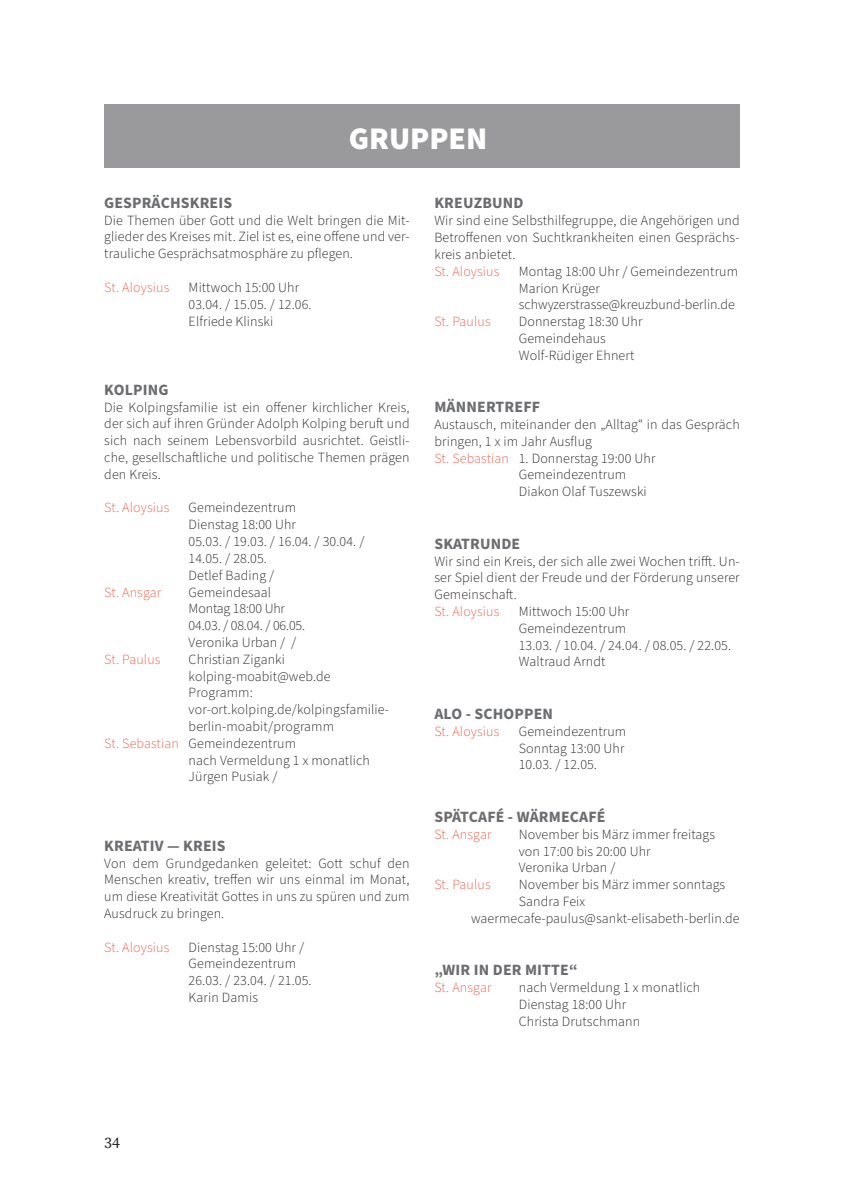
<style>
.page{position:relative;width:844px;height:1191px;background:#fff}
.page>*{position:absolute;margin:0;border:0;box-sizing:border-box;transform-origin:0 0}
.t1{font:900 31.5px "Source Sans Pro";color:#fff}
.t2{font:700 15.75px "Source Sans Pro";letter-spacing:.01em;color:#6c6d70}
.t3{font:15.75px "Source Serif Pro";color:#231f20}
.t4{font:300 14px/16.8px "Source Sans Pro";letter-spacing:.01em;color:#231f20}
.t5{font:300 14px "Source Sans Pro";letter-spacing:.01em;color:#f15e48}
.s1{color:#f15e48}
</style>
<div class="page">
<div style="left:104px;top:104px;width:635px;height:63px;background:#9a9a9c"></div>
<h1 class="t1" style="left:349px;top:117px;width:140px">GRUPPEN</h1>
<p class="t2" style="left:104px;top:192px;width:129px">GESPRÄCHSKREIS</p>
<p class="t4" style="left:104px;top:212px;width:307px;text-align:justify">Die Themen über Gott und die Welt bringen die Mit&shy;glieder des Kreises mit. Ziel ist es, eine offene und ver&shy;trauliche Gesprächsatmosphäre zu pflegen.</p>
<p class="t5" style="left:104px;top:278px;width:67px">St. Aloysius</p>
<p class="t4" style="left:189px;top:279px;width:124px">Mittwoch 15:00 Uhr<br>03.04. / 15.05. / 12.06.<br>Elfriede Klinski</p>
<p class="t2" style="left:104px;top:379px;width:66px">KOLPING</p>
<p class="t4" style="left:104px;top:399px;width:307px;text-align:justify">Die Kolpingsfamilie ist ein offener kirchlicher Kreis, der sich auf ihren Gründer Adolph Kolping beruft und sich nach seinem Lebensvorbild ausrichtet. Geistli&shy;che, gesellschaftliche und politische Themen prägen den Kreis.</p>
<p class="t5" style="left:104px;top:498px;width:67px">St. Aloysius</p>
<p class="t4" style="left:189px;top:500px;width:177px">Gemeindezentrum<br>Dienstag 18:00 Uhr<br>05.03. / 19.03. / 16.04. / 30.04. /<br>14.05. / 28.05.<br>Detlef Bading /</p>
<p class="t5" style="left:104px;top:582px;width:58px">St. Ansgar</p>
<p class="t4" style="left:189px;top:584px;width:118px">Gemeindesaal<br>Montag 18:00 Uhr<br>04.03. / 08.04. / 06.05.<br>Veronika Urban / /</p>
<p class="t5" style="left:104px;top:650px;width:58px">St. Paulus</p>
<p class="t4" style="left:189px;top:651px;width:98px">Christian Ziganki</p>
<p class="t4" style="left:189px;top:668px;width:143px">kolping-moabit@web.de</p>
<p class="t4" style="left:189px;top:685px;width:66px">Programm:</p>
<p class="t4" style="left:189px;top:701px;width:202px">vor-ort.kolping.de/kolpingsfamilie-</p>
<p class="t4" style="left:189px;top:718px;width:147px">berlin-moabit/programm</p>
<p class="t4" style="left:104px;top:735px;width:193px"><span class="s1">St. Sebastian</span> Gemeindezentrum</p>
<p class="t4" style="left:189px;top:752px;width:183px">nach Vermeldung 1 x monatlich</p>
<p class="t4" style="left:189px;top:769px;width:90px">Jürgen Pusiak /</p>
<p class="t2" style="left:104px;top:834px;width:123px">KREATIV — KREIS</p>
<p class="t4" style="left:104px;top:855px;width:307px;text-align:justify">Von dem Grundgedanken geleitet: Gott schuf den Menschen kreativ, treffen wir uns einmal im Monat, um diese Kreativität Gottes in uns zu spüren und zum Ausdruck zu bringen.</p>
<p class="t5" style="left:104px;top:937px;width:67px">St. Aloysius</p>
<p class="t4" style="left:189px;top:939px;width:124px">Dienstag 15:00 Uhr /<br>Gemeindezentrum<br>26.03. / 23.04. / 21.05.<br>Karin Damis</p>
<p class="t2" style="left:434px;top:192px;width:91px">KREUZBUND</p>
<p class="t4" style="left:434px;top:213px;width:307px;text-align:justify">Wir sind eine Selbsthilfegruppe, die Angehörigen und Betroffenen von Suchtkrankheiten einen Gesprächs&shy;kreis anbietet.</p>
<p class="t5" style="left:434px;top:262px;width:67px">St. Aloysius</p>
<p class="t4" style="left:518px;top:263px;width:221px">Montag 18:00 Uhr / Gemeindezentrum<br>Marion Krüger schwyzerstrasse@kreuzbund-berlin.de</p>
<p class="t5" style="left:434px;top:312px;width:58px">St. Paulus</p>
<p class="t4" style="left:518px;top:313px;width:125px">Donnerstag 18:30 Uhr<br>Gemeindehaus<br>Wolf-Rüdiger Ehnert</p>
<p class="t2" style="left:434px;top:396px;width:107px">MÄNNERTREFF</p>
<p class="t4" style="left:434px;top:416px;width:307px">Austausch, miteinander den „Alltag“ in das Gespräch</p>
<p class="t4" style="left:434px;top:433px;width:159px">bringen, 1 x im Jahr Ausflug</p>
<p class="t4" style="left:434px;top:450px;width:222px"><span class="s1">St. Sebastian</span> 1. Donnerstag 19:00 Uhr</p>
<p class="t4" style="left:518px;top:467px;width:109px">Gemeindezentrum</p>
<p class="t4" style="left:518px;top:484px;width:129px">Diakon Olaf Tuszewski</p>
<p class="t2" style="left:434px;top:533px;width:87px">SKATRUNDE</p>
<p class="t4" style="left:434px;top:553px;width:307px;text-align:justify">Wir sind ein Kreis, der sich alle zwei Wochen trifft. Un&shy;ser Spiel dient der Freude und der Förderung unserer Gemeinschaft.</p>
<p class="t5" style="left:434px;top:602px;width:67px">St. Aloysius</p>
<p class="t4" style="left:518px;top:603px;width:214px">Mittwoch 15:00 Uhr<br>Gemeindezentrum<br>13.03. / 10.04. / 24.04. / 08.05. / 22.05.<br>Waltraud Arndt</p>
<p class="t2" style="left:434px;top:703px;width:120px">ALO - SCHOPPEN</p>
<p class="t5" style="left:434px;top:722px;width:67px">St. Aloysius</p>
<p class="t4" style="left:518px;top:723px;width:109px">Gemeindezentrum<br>Sonntag 13:00 Uhr<br>10.03. / 12.05.</p>
<p class="t2" style="left:434px;top:806px;width:173px">SPÄTCAFÉ - WÄRMECAFÉ</p>
<p class="t5" style="left:434px;top:824px;width:58px">St. Ansgar</p>
<p class="t4" style="left:518px;top:826px;width:198px">November bis März immer freitags von 17:00 bis 20:00 Uhr<br>Veronika Urban /</p>
<p class="t5" style="left:434px;top:875px;width:58px">St. Paulus</p>
<p class="t4" style="left:518px;top:876px;width:208px">November bis März immer sonntags</p>
<p class="t4" style="left:518px;top:893px;width:68px">Sandra Feix</p>
<p class="t4" style="left:471px;top:910px;width:270px">waermecafe-paulus@sankt-elisabeth-berlin.de</p>
<p class="t2" style="left:434px;top:959px;width:145px">„WIR IN DER MITTE“</p>
<p class="t5" style="left:434px;top:978px;width:58px">St. Ansgar</p>
<p class="t4" style="left:518px;top:979px;width:183px">nach Vermeldung 1 x monatlich<br>Dienstag 18:00 Uhr<br>Christa Drutschmann</p>
<p class="t3" style="left:104px;top:1131px;width:17px">34</p>
</div>
